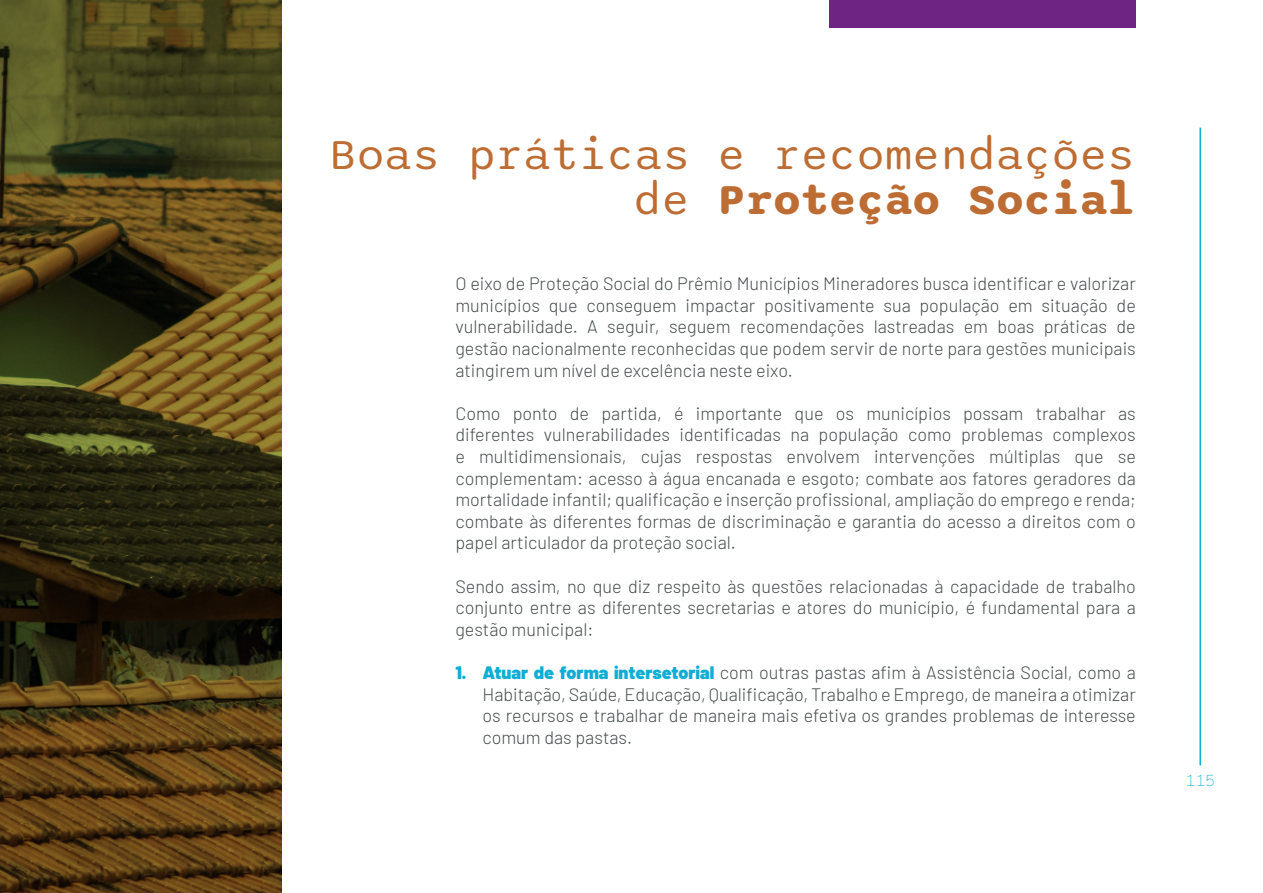
<style>
.page{position:relative;width:1263px;height:893px;background:#fff}
.page>*{position:absolute;margin:0;border:0;box-sizing:border-box;transform-origin:0 0}
.t1{font:200 45px/45px "Sono";color:#bd6d33;text-align:right}
.t2{font:300 18px/21.6px "Barlow";color:#474c4d;text-align:justify}
.t3{font:200 18px "Sono";color:#10add5}
.s1{font-weight:900;color:#10add5}
</style>
<div class="page">
<hr style="left:1199px;top:128px;width:2px;height:637px;background:#10add5">
<svg style="left:0;top:0;width:282px;height:893px;background:#483b16"></svg>
<div style="left:829px;top:0;width:306px;height:27px;background:#6e2483"></div>
<p class="t1" style="left:329px;top:130px;width:808px">Boas práticas e recomendações de Proteção Social</p>
<p class="t2" style="left:455px;top:272px;width:682px">O eixo de Proteção Social do Prêmio Municípios Mineradores busca identificar e valorizar municípios que conseguem impactar positivamente sua população em situação de vulnerabilidade. A seguir, seguem recomendações lastreadas em boas práticas de gestão nacionalmente reconhecidas que podem servir de norte para gestões municipais atingirem um nível de excelência neste eixo.</p>
<p class="t2" style="left:455px;top:401px;width:682px">Como ponto de partida, é importante que os municípios possam trabalhar as diferentes vulnerabilidades identificadas na população como problemas complexos e multidimensionais, cujas respostas envolvem intervenções múltiplas que se complementam: acesso à água encanada e esgoto; combate aos fatores geradores da mortalidade infantil; qualificação e inserção profissional, ampliação do emprego e renda; combate às diferentes formas de discriminação e garantia do acesso a direitos com o papel articulador da proteção social.</p>
<p class="t2" style="left:455px;top:574px;width:682px">Sendo assim, no que diz respeito às questões relacionadas à capacidade de trabalho conjunto entre as diferentes secretarias e atores do município, é fundamental para a gestão municipal:</p>
<p class="t2" style="left:482px;top:660px;width:655px;text-indent:-27px"><span class="s1">1. Atuar de forma intersetorial</span> com outras pastas afim à Assistência Social, como a Habitação, Saúde, Educação, Qualificação, Trabalho e Emprego, de maneira a otimizar os recursos e trabalhar de maneira mais efetiva os grandes problemas de interesse comum das pastas.</p>
<p class="t3" style="left:1185px;top:769px;width:32px">115</p>
</div>
